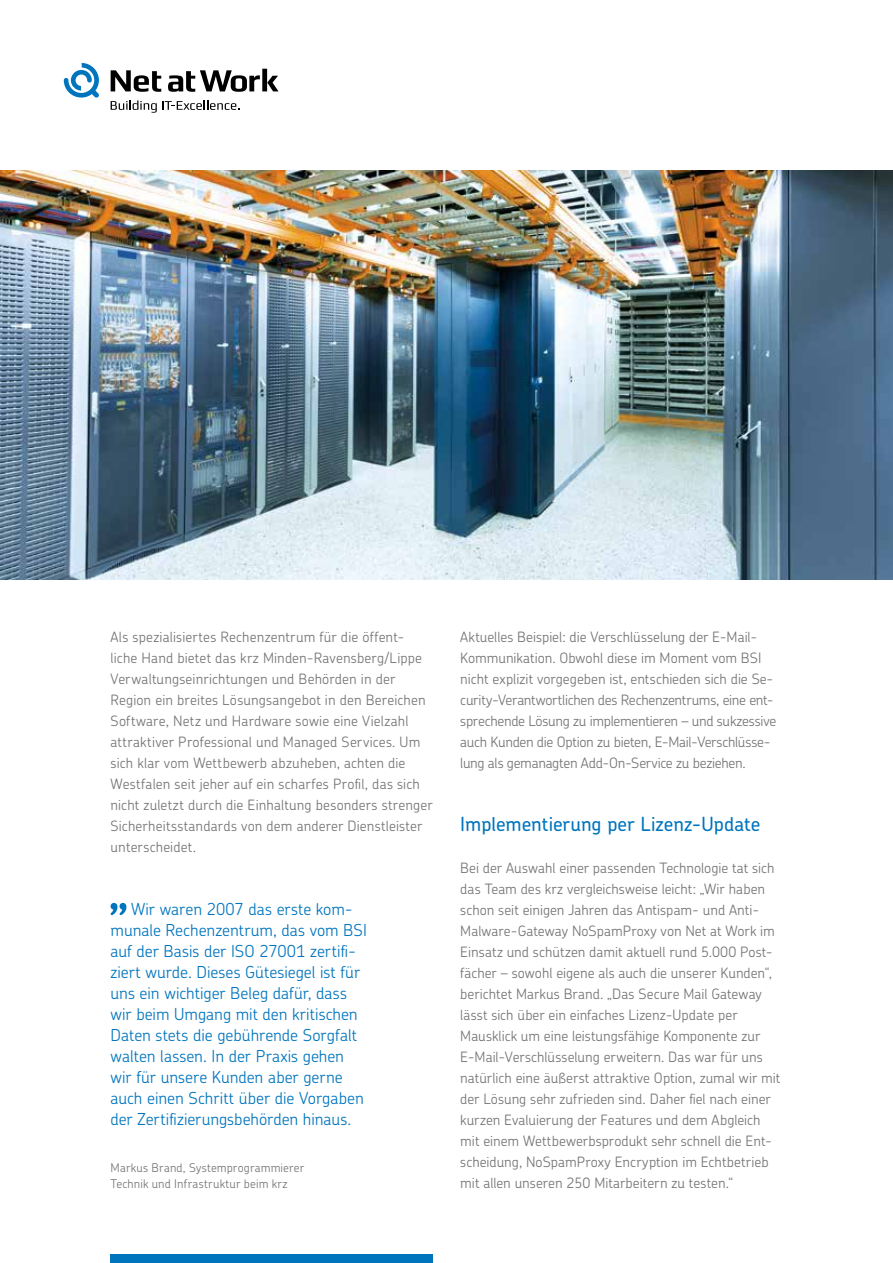
<style>
.page{position:relative;width:893px;height:1263px;background:#fff}
.page>*{position:absolute;margin:0;border:0;box-sizing:border-box;transform-origin:0 0}
.t1{font:500 19.5px "Chevin Std";color:#0075be}
.t2{font:300 16.5px/21px "Chevin Pro";color:#0075be}
.t3{font:300 14.25px/21px "Chevin Pro";letter-spacing:.005em;color:#747373}
.t4{font:300 12px/16.5px "Chevin Pro";letter-spacing:.015em;color:#747373}
</style>
<div class="page">
<img style="left:0;top:170px;width:893px;height:409px">
<div style="left:111px;top:1254px;width:322px;height:9px;background:#0075be"></div>
<svg style="left:111px;top:903px;width:15px;height:12px"></svg>
<svg style="left:111px;top:100px;width:129px;height:13px"></svg>
<svg style="left:111px;top:70px;width:50px;height:22px"></svg>
<svg style="left:168px;top:69px;width:111px;height:23px"></svg>
<svg style="left:64px;top:63px;width:35px;height:35px"></svg>
<p class="t3" style="left:111px;top:626px;width:324px">Als spezialisiertes Rechenzentrum für die öffent&shy;liche Hand bietet das krz Minden-Ravensberg/Lippe Verwaltungseinrichtungen und Behörden in der Region ein breites Lösungsangebot in den Bereichen Software, Netz und Hardware sowie eine Vielzahl attraktiver Professional und Managed Services. Um sich klar vom Wettbewerb abzuheben, achten die Westfalen seit jeher auf ein scharfes Profil, das sich nicht zuletzt durch die Einhaltung besonders strenger Sicherheitsstandards von dem anderer Dienstleister unterscheidet.</p>
<p class="t2" style="left:111px;top:898px;width:258px;text-indent:20px">Wir waren 2007 das erste kom&shy;munale Rechenzentrum, das vom BSI auf der Basis der ISO 27001 zertifi&shy;ziert wurde. Dieses Gütesiegel ist für uns ein wichtiger Beleg dafür, dass wir beim Umgang mit den kritischen Daten stets die gebührende Sorgfalt walten lassen. In der Praxis gehen wir für unsere Kunden aber gerne auch einen Schritt über die Vorgaben der Zertifizierungsbehörden hinaus.</p>
<p class="t4" style="left:111px;top:1159px;width:195px">Markus Brand, Systemprogrammierer<br>Technik und Infrastruktur beim krz</p>
<p class="t3" style="left:460px;top:626px;width:318px">Aktuelles Beispiel: die Verschlüsselung der E-Mail-Kommunikation. Obwohl diese im Moment vom BSI nicht explizit vorgegeben ist, entschieden sich die Se&shy;curity-Verantwortlichen des Rechenzentrums, eine ent&shy;sprechende Lösung zu implementieren – und sukzessive auch Kunden die Option zu bieten, E-Mail-Verschlüsse&shy;lung als gemanagten Add-On-Service zu beziehen.</p>
<h1 class="t1" style="left:460px;top:811px;width:302px">Implementierung per Lizenz-Update</h1>
<p class="t3" style="left:460px;top:857px;width:322px">Bei der Auswahl einer passenden Technologie tat sich das Team des krz vergleichsweise leicht: „Wir haben schon seit einigen Jahren das Antispam- und Anti-Malware-Gateway NoSpamProxy von Net at Work im Einsatz und schützen damit aktuell rund 5.000 Post&shy;fächer – sowohl eigene als auch die unserer Kunden“, berichtet Markus Brand. „Das Secure Mail Gateway lässt sich über ein einfaches Lizenz-Update per Mausklick um eine leistungsfähige Komponente zur E-Mail-Verschlüsselung erweitern. Das war für uns natürlich eine äußerst attraktive Option, zumal wir mit der Lösung sehr zufrieden sind. Daher fiel nach einer kurzen Evaluierung der Features und dem Abgleich mit einem Wettbewerbsprodukt sehr schnell die Ent&shy;scheidung, NoSpamProxy Encryption im Echtbetrieb mit allen unseren 250 Mitarbeitern zu testen.“</p>
</div>
